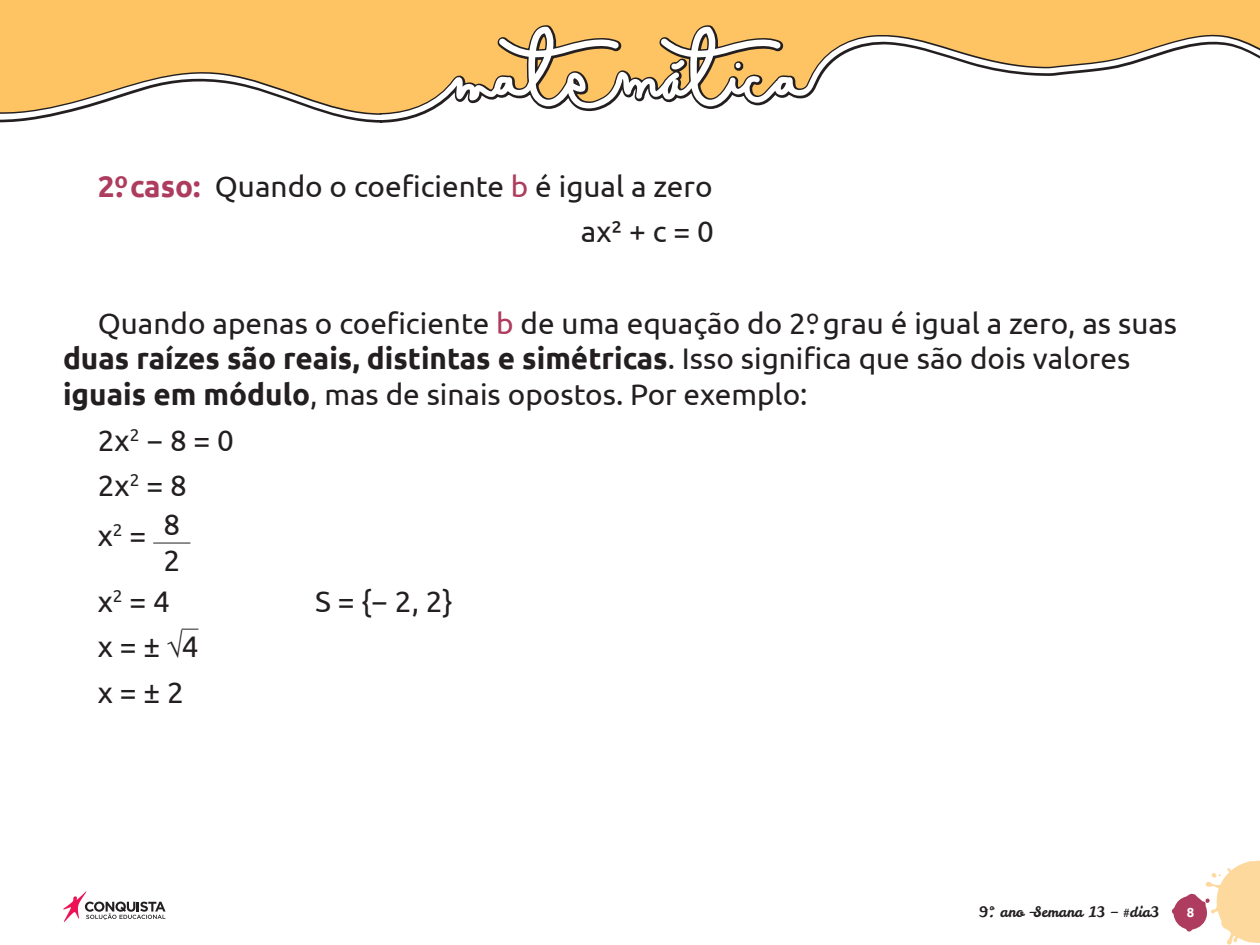
<style>
.page{position:relative;width:1260px;height:945px;background:#fff}
.page>*{position:absolute;margin:0;border:0;box-sizing:border-box;transform-origin:0 0}
.t1{font:29.75px/45.7px "Ubuntu";color:#231f20}
.t2{font:14.35px "Leckerli One";color:#231f20}
.t3{font:700 13.12px "Ubuntu";color:#fff}
.s1{font-weight:700;color:#ad3c5e}
.s2{color:#ad3c5e}
.s3{font-weight:700}
</style>
<div class="page">
<svg style="left:1172px;top:861px;width:88px;height:84px"></svg>
<svg style="left:63px;top:891px;width:103px;height:31px"></svg>
<div style="left:0;top:0;width:1260px;height:22px;background:#fec463"></div>
<svg style="left:0;top:22px;width:1260px;height:101px"></svg>
<svg style="left:0;top:26px;width:1260px;height:94px;fill:#fec463"></svg>
<svg style="left:182px;top:629px;width:16px;height:1px"></svg>
<hr style="left:153px;top:543px;width:37px;height:1px;background:#231f20">
<p class="t1" style="left:98px;top:162px;width:618px;text-align:right"><span class="s1">2º. caso:</span> Quando o coeficiente <span class="s2">b</span> é igual a zero ax² + c = 0</p>
<p class="t1" style="left:63px;top:304px;width:1116px;line-height:35.7px;text-indent:35px">Quando apenas o coeficiente <span class="s2">b</span> de uma equação do 2º. grau é igual a zero, as suas <span class="s3">duas raízes são reais, distintas e simétricas</span>. Isso significa que são dois valores <span class="s3">iguais em módulo</span>, mas de sinais opostos. Por exemplo:</p>
<p class="t1" style="left:98px;top:416px;width:138px">2x<sup>2</sup> − 8 = 0<br>2x<sup>2</sup> = 8</p>
<p class="t1" style="left:98px;top:522px;width:84px;line-height:24.8px;text-align:right">x<sup>2</sup> = 8<br>2</p>
<p class="t1" style="left:98px;top:577px;width:74px">x<sup>2</sup> = 4</p>
<p class="t1" style="left:315px;top:577px;width:139px">S = {− 2, 2}</p>
<p class="t1" style="left:98px;top:623px;width:102px">x = ± √4 x = ± 2</p>
<p class="t2" style="left:979px;top:903px;width:182px">9º. ano –Semana 13 – #dia3</p>
<p class="t3" style="left:1187px;top:905px;width:9px">8</p>
</div>
